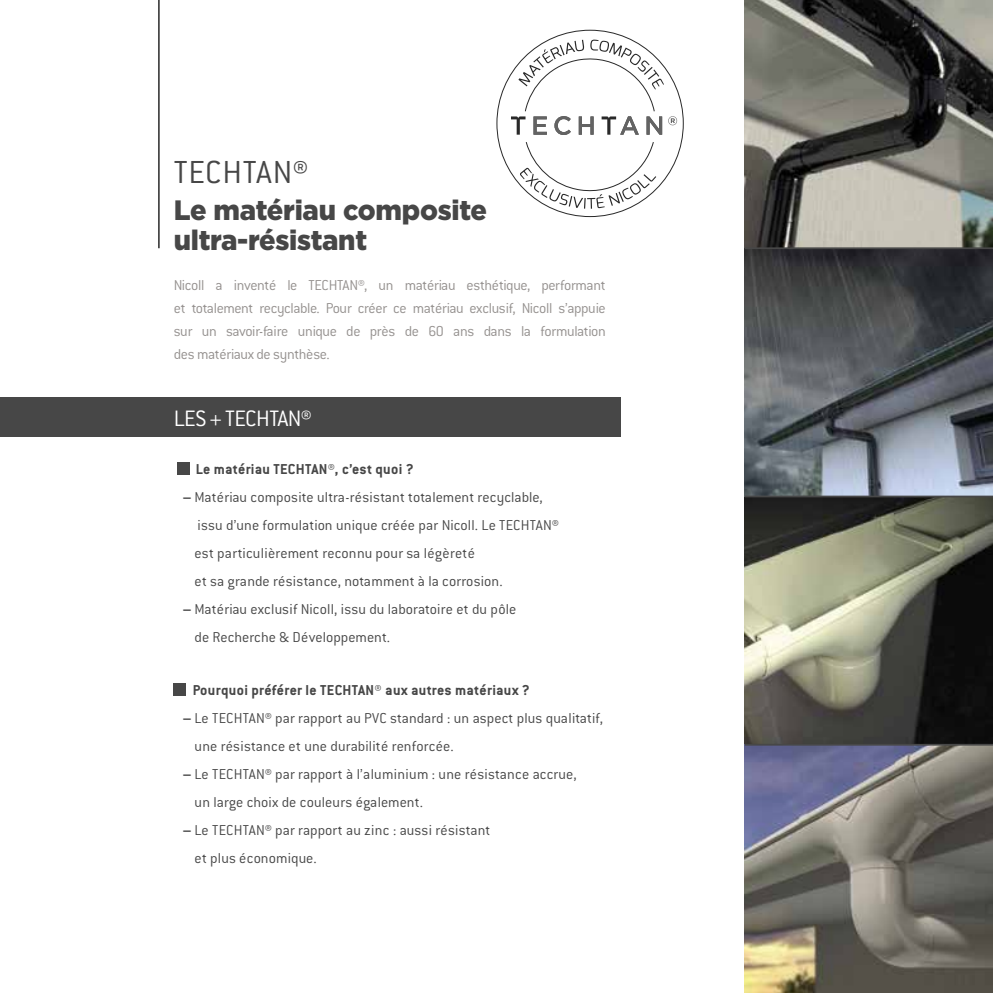
<style>
.page{position:relative;width:993px;height:993px;background:#fff}
.page>*{position:absolute;margin:0;border:0;box-sizing:border-box;transform-origin:0 0}
.t1{font:300 35px "Conduit ITC";letter-spacing:.025em;color:#474747}
.t2{font:900 28px/29.8px "Gotham";letter-spacing:-.01em;color:#474747}
.t3{font:300 24.5px "Conduit ITC";letter-spacing:-.02em;color:#fff}
.t4{font:300 15.75px/28px "Conduit ITC";letter-spacing:.01em;color:#474747}
.t5{font:300 15.75px/22.8px "Conduit ITC";letter-spacing:-.025em;color:#95918f;text-align:justify}
.t6{font:700 15.75px "Conduit ITC";letter-spacing:.02em;color:#474747}
.s1{font-weight:700}
</style>
<div class="page">
<hr style="left:158px;top:0;width:2px;height:248px;background:#474747">
<img style="left:744px;top:0;width:248px;height:992px">
<div style="left:0;top:397px;width:620px;height:40px;background:#474747"></div>
<div style="left:177px;top:462px;width:12px;height:13px;background:#474747"></div>
<div style="left:174px;top:683px;width:12px;height:12px;background:#474747"></div>
<hr style="left:744px;top:247px;width:248px;height:2px;background:#474747">
<hr style="left:744px;top:495px;width:248px;height:2px;background:#474747">
<hr style="left:744px;top:743px;width:248px;height:2px;background:#474747">
<svg style="left:511px;top:40px;width:166px;height:169px"></svg>
<h1 class="t1" style="left:174px;top:153px;width:136px">TECHTAN®</h1>
<h2 class="t2" style="left:174px;top:195px;width:315px">Le matériau composite ultra-résistant</h2>
<p class="t5" style="left:174px;top:274px;width:433px">Nicoll a inventé le TECHTAN®, un matériau esthétique, performant et totalement recyclable. Pour créer ce matériau exclusif, Nicoll s’appuie sur un savoir-faire unique de près de 60 ans dans la formulation des matériaux de synthèse.</p>
<h3 class="t3" style="left:174px;top:405px;width:139px">LES + TECHTAN®</h3>
<p class="t6" style="left:196px;top:459px;width:219px">Le matériau TECHTAN®, c’est quoi ?</p>
<p class="t4" style="left:194px;top:482px;width:366px;text-indent:-11px"><span class="s1">–</span> Matériau composite ultra-résistant totalement recyclable, issu d’une formulation unique créée par Nicoll. Le TECHTAN® est particulièrement reconnu pour sa légèreté<br>et sa grande résistance, notamment à la corrosion.</p>
<p class="t4" style="left:194px;top:594px;width:323px;text-indent:-11px"><span class="s1">–</span> Matériau exclusif Nicoll, issu du laboratoire et du pôle de Recherche &amp; Développement.</p>
<p class="t6" style="left:193px;top:680px;width:338px">Pourquoi préférer le TECHTAN® aux autres matériaux ?</p>
<p class="t4" style="left:194px;top:703px;width:410px;text-indent:-11px"><span class="s1">–</span> Le TECHTAN® par rapport au PVC standard : un aspect plus qualitatif, une résistance et une durabilité renforcée.</p>
<p class="t4" style="left:194px;top:759px;width:383px;text-indent:-11px"><span class="s1">–</span> Le TECHTAN® par rapport à l’aluminium : une résistance accrue, un large choix de couleurs également.</p>
<p class="t4" style="left:194px;top:815px;width:297px;text-indent:-11px"><span class="s1">–</span> Le TECHTAN® par rapport au zinc : aussi résistant et plus économique.</p>
</div>
